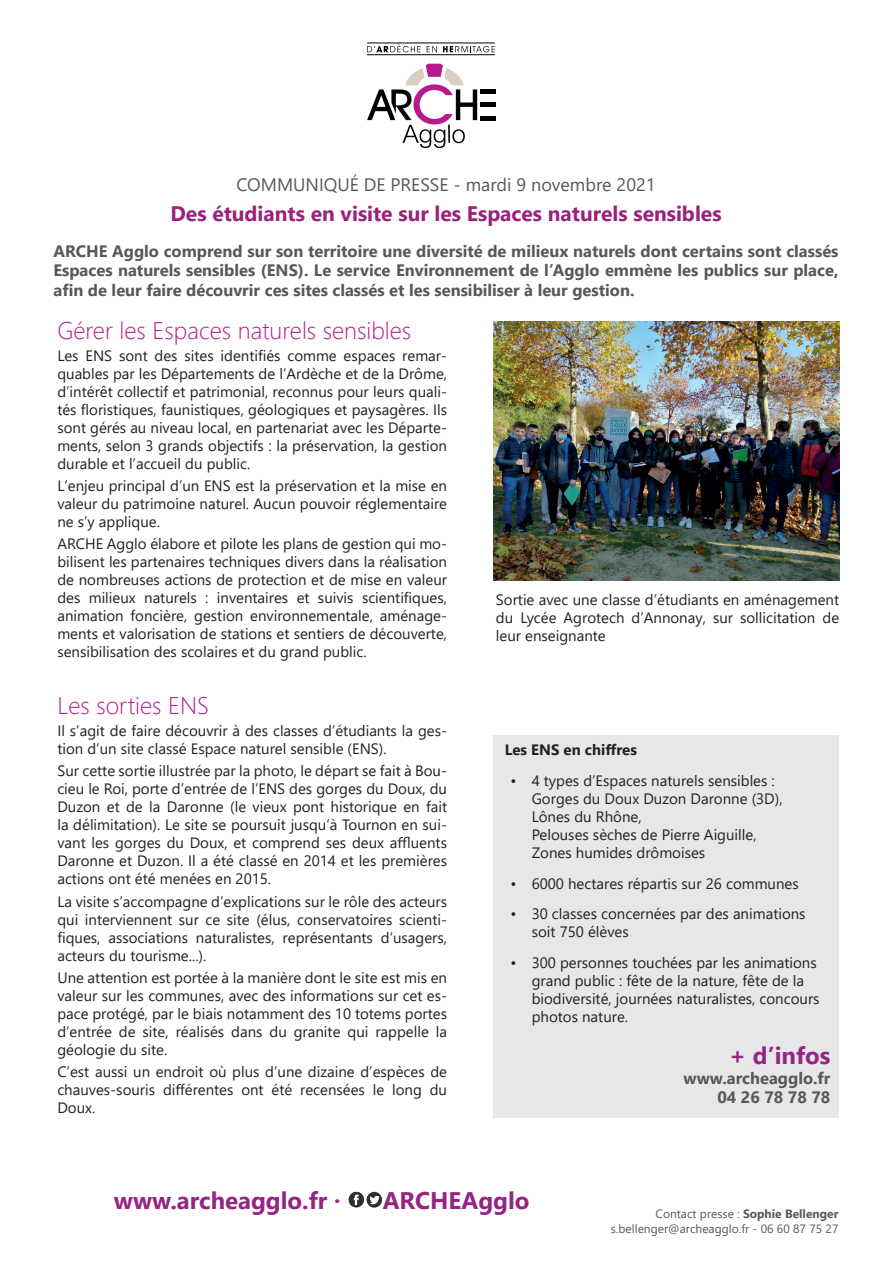
<style>
.page{position:relative;width:893px;height:1263px;background:#fff}
.page>*{position:absolute;margin:0;border:0;box-sizing:border-box;transform-origin:0 0}
.t1{font:300 24px "Segoe UI";color:#b61a8b}
.t2{font:700 24px "Segoe UI";color:#962485}
.t3{font:700 21px "Segoe UI";color:#9a217d}
.t4{font:18px "Segoe UI";color:#57585a}
.t5{font:700 16.5px/19.8px "Segoe UI";color:#57585a;text-align:justify}
.t6{font:15px/18px "Segoe UI";color:#231f20;text-align:justify}
.t7{font:700 15px "Segoe UI";color:#231f20}
.t8{font:12px/14.4px "Segoe UI";color:#57585a;text-align:right}
.s1{font-weight:700}
</style>
<div class="page">
<svg style="left:367px;top:44px;width:54px;height:8px"></svg>
<svg style="left:427px;top:46px;width:10px;height:6px"></svg>
<svg style="left:443px;top:46px;width:52px;height:6px"></svg>
<hr style="left:367px;top:43px;width:128px;height:1px;background:#000">
<hr style="left:367px;top:54px;width:128px;height:1px;background:#000">
<hr style="left:480px;top:116px;width:15px;height:4px;background:#000">
<hr style="left:480px;top:103px;width:15px;height:4px;background:#000">
<div style="left:480px;top:89px;width:15px;height:5px;background:#000"></div>
<svg style="left:367px;top:64px;width:110px;height:84px"></svg>
<img style="left:348px;top:1191px;width:34px;height:17px">
<div style="left:493px;top:736px;width:346px;height:382px;background:#e6e7e9"></div>
<img style="left:493px;top:321px;width:346px;height:260px">
<p class="t4" style="left:237px;top:167px;width:420px">COMMUNIQUÉ DE PRESSE - mardi 9 novembre 2021</p>
<h2 class="t3" style="left:170px;top:194px;width:553px">Des étudiants en visite sur les Espaces naturels sensibles</h2>
<p class="t5" style="left:54px;top:239px;width:786px">ARCHE Agglo comprend sur son territoire une diversité de milieux naturels dont certains sont classés Espaces naturels sensibles (ENS). Le service Environnement de l’Agglo emmène les publics sur place, afin de leur faire découvrir ces sites classés et les sensibiliser à leur gestion.</p>
<h1 class="t1" style="left:57px;top:307px;width:355px">Gérer les Espaces naturels sensibles</h1>
<p class="t6" style="left:57px;top:345px;width:391px">Les ENS sont des sites identifiés comme espaces remar&shy;quables par les Départements de l’Ardèche et de la Drôme, d’intérêt collectif et patrimonial, reconnus pour leurs quali&shy;tés floristiques, faunistiques, géologiques et paysagères. Ils sont gérés au niveau local, en partenariat avec les Départe&shy;ments, selon 3 grands objectifs : la préservation, la gestion durable et l’accueil du public.</p>
<p class="t6" style="left:57px;top:475px;width:391px">L’enjeu principal d’un ENS est la préservation et la mise en valeur du patrimoine naturel. Aucun pouvoir réglementaire ne s’y applique.</p>
<p class="t6" style="left:57px;top:534px;width:391px">ARCHE Agglo élabore et pilote les plans de gestion qui mo&shy;bilisent les partenaires techniques divers dans la réalisation de nombreuses actions de protection et de mise en valeur des milieux naturels : inventaires et suivis scientifiques, animation foncière, gestion environnementale, aménage&shy;ments et valorisation de stations et sentiers de découverte, sensibilisation des scolaires et du grand public.</p>
<h1 class="t1" style="left:57px;top:683px;width:153px">Les sorties ENS</h1>
<p class="t6" style="left:57px;top:720px;width:391px">Il s’agit de faire découvrir à des classes d’étudiants la ges&shy;tion d’un site classé Espace naturel sensible (ENS).</p>
<p class="t6" style="left:57px;top:761px;width:391px">Sur cette sortie illustrée par la photo, le départ se fait à Bou&shy;cieu le Roi, porte d’entrée de l’ENS des gorges du Doux, du Duzon et de la Daronne (le vieux pont historique en fait la délimitation). Le site se poursuit jusqu’à Tournon en sui&shy;vant les gorges du Doux, et comprend ses deux affluents Daronne et Duzon. Il a été classé en 2014 et les premières actions ont été menées en 2015.</p>
<p class="t6" style="left:57px;top:891px;width:391px">La visite s’accompagne d’explications sur le rôle des acteurs qui interviennent sur ce site (élus, conservatoires scienti&shy;fiques, associations naturalistes, représentants d’usagers, acteurs du tourisme...).</p>
<p class="t6" style="left:57px;top:967px;width:391px">Une attention est portée à la manière dont le site est mis en valeur sur les communes, avec des informations sur cet es&shy;pace protégé, par le biais notamment des 10 totems portes d’entrée de site, réalisés dans du granite qui rappelle la géologie du site.</p>
<p class="t6" style="left:57px;top:1061px;width:391px">C’est aussi un endroit où plus d’une dizaine d’espèces de chauves-souris différentes ont été recensées le long du Doux.</p>
<p class="t6" style="left:496px;top:589px;width:345px">Sortie avec une classe d’étudiants en aménagement du Lycée Agrotech d’Annonay, sur sollicitation de leur enseignante</p>
<p class="t7" style="left:505px;top:736px;width:134px">Les ENS en chiffres</p>
<p class="t6" style="left:532px;top:770px;width:252px;text-align:left;text-indent:-21px">• 4 types d’Espaces naturels sensibles :<br>Gorges du Doux Duzon Daronne (3D),<br>Lônes du Rhône,<br>Pelouses sèches de Pierre Aiguille,<br>Zones humides drômoises</p>
<p class="t6" style="left:510px;top:873px;width:290px">• 6000 hectares répartis sur 26 communes</p>
<p class="t6" style="left:532px;top:904px;width:275px;text-indent:-21px">• 30 classes concernées par des animations soit 750 élèves</p>
<p class="t6" style="left:532px;top:952px;width:289px;text-align:left;text-indent:-21px">• 300 personnes touchées par les animations grand public : fête de la nature, fête de la biodiversité, journées naturalistes, concours photos nature.</p>
<h1 class="t2" style="left:729px;top:1032px;width:103px">+ d’infos</h1>
<p class="t5" style="left:684px;top:1066px;width:148px;text-align:right">www.archeagglo.fr<br>04 26 78 78 78</p>
<h1 class="t2" style="left:114px;top:1177px;width:228px">www.archeagglo.fr ·</h1>
<h1 class="t2" style="left:383px;top:1177px;width:148px">ARCHEAgglo</h1>
<p class="t8" style="left:611px;top:1206px;width:229px">Contact presse : <span class="s1">Sophie Bellenger </span>s.bellenger@archeagglo.fr - 06 60 87 75 27</p>
</div>
